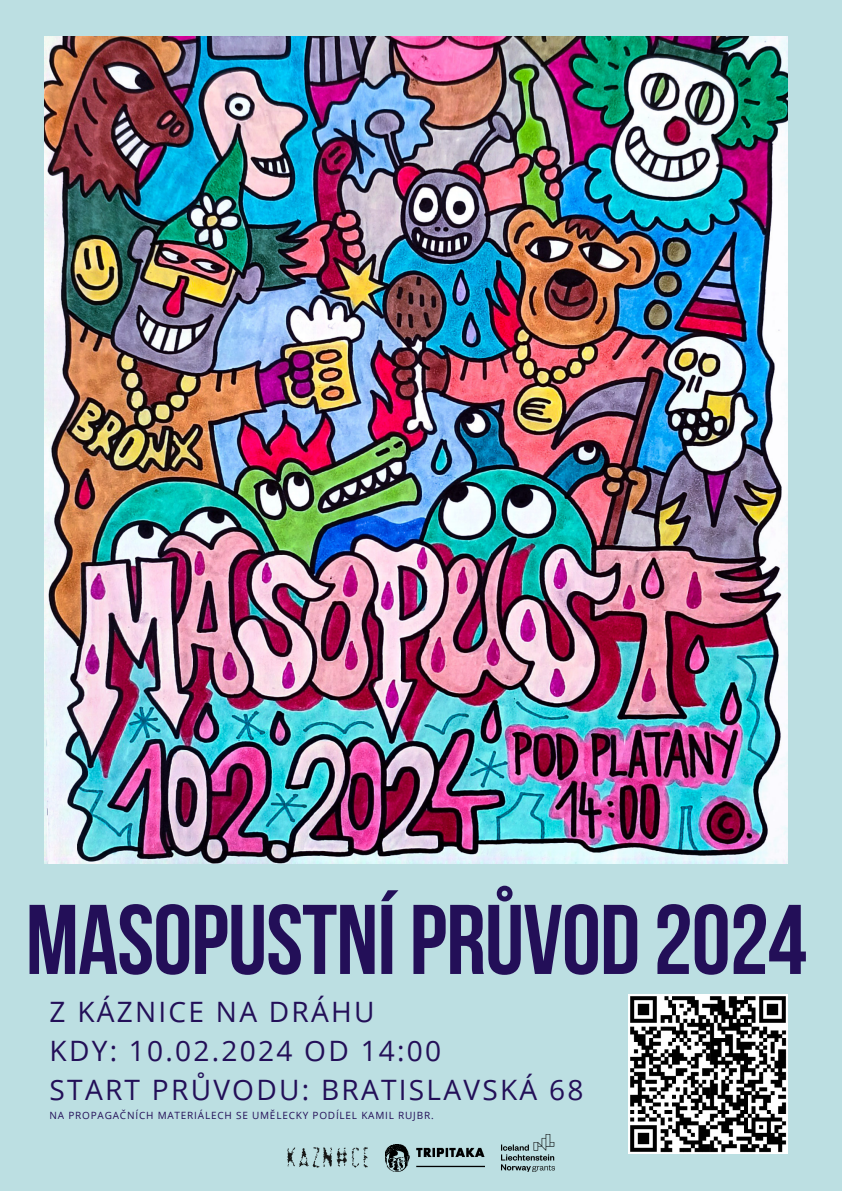
<style>
.page{position:relative;width:842px;height:1191px;background:#fff}
.page>*{position:absolute;margin:0;border:0;box-sizing:border-box;transform-origin:0 0}
.t1{font:700 98.7px "Bebas Neue";letter-spacing:-.01em;color:#230f58}
.t2{font:28.1px "Open Sans";letter-spacing:.08em;color:#230f58}
.t3{font:10px "Open Sans";letter-spacing:.08em;color:#230f58}
</style>
<div class="page">
<div style="left:0;top:0;width:842px;height:1190px;background:#bcdfe2"></div>
<img style="left:44px;top:37px;width:743px;height:826px">
<img style="left:628px;top:994px;width:159px;height:159px">
<img style="left:385px;top:1144px;width:100px;height:27px">
<img style="left:502px;top:1134px;width:52px;height:37px">
<img style="left:287px;top:1147px;width:81px;height:20px">
<p class="t1" style="left:26px;top:899px;width:783px">MASOPUSTNÍPRŮVOD 2024</p>
<p class="t2" style="left:50px;top:991px;width:327px">Z KÁZNICE NA DRÁHU</p>
<p class="t2" style="left:50px;top:1030px;width:393px">KDY: 10.02.2024 OD 14:00</p>
<p class="t2" style="left:50px;top:1069px;width:535px">START PRŮVODU: BRATISLAVSKÁ 68</p>
<p class="t3" style="left:50px;top:1108px;width:386px">NA PROPAGAČNÍCH MATERIÁLECH SE UMĚLECKY PODÍLEL KAMIL RUJBR.</p>
</div>
